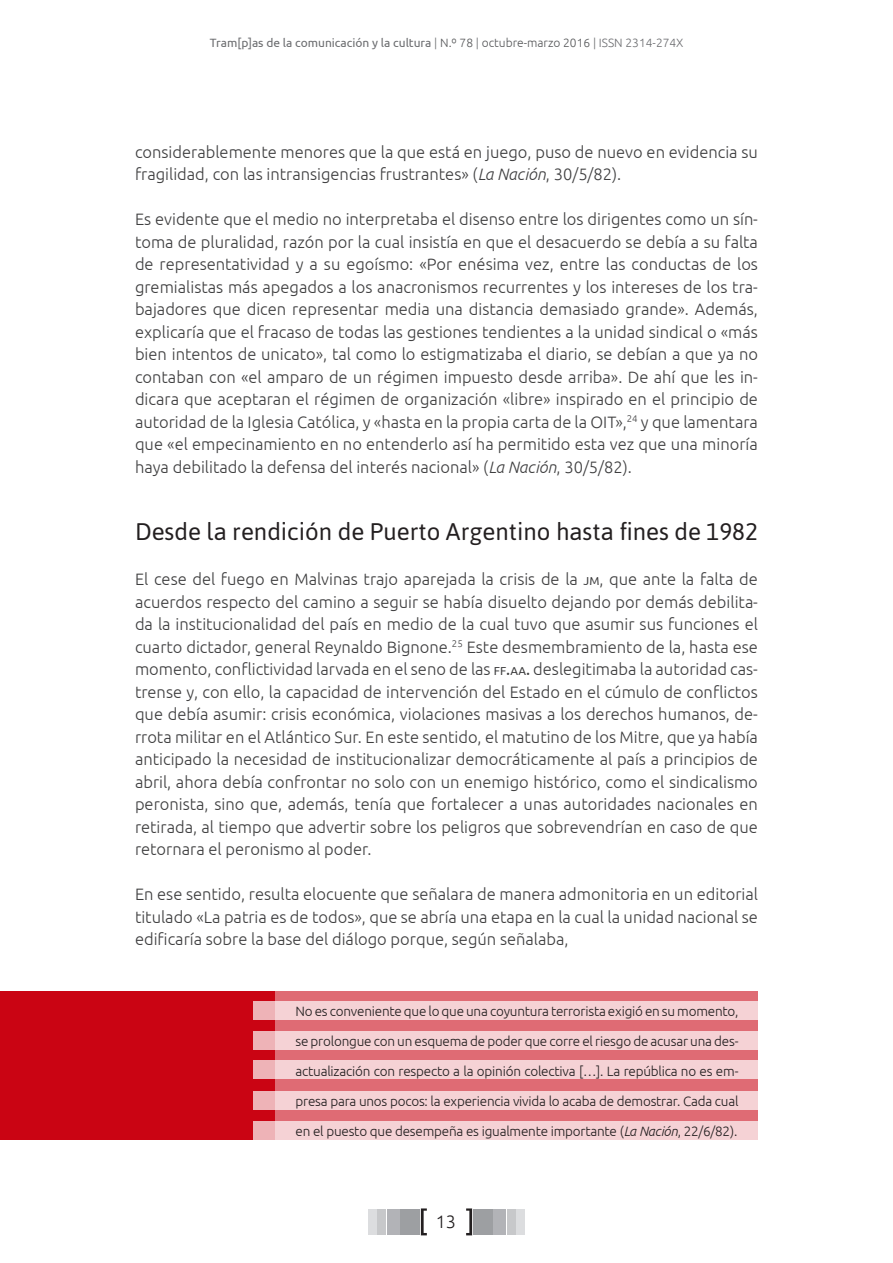
<style>
.page{position:relative;width:893px;height:1263px;background:#fff}
.page>*{position:absolute;margin:0;border:0;box-sizing:border-box;transform-origin:0 0}
.titulo1{font:24px "Asap";color:#231f20}
.t1{font:300 18px "Ubuntu";color:#231f20}
.txt_principal{font:300 16.5px/22.5px "Ubuntu";color:#3e3e3f;text-align:justify}
.cita_a_bando{font:300 13.5px "Ubuntu";letter-spacing:-.015em;color:#231f20}
.t2{font:12px "Ubuntu";color:#6c6d70}
.s1{font-weight:300}
.s2{font-weight:300;color:#57585a}
.s3{font-style:italic}
.s4{font-weight:400;font-size:11.55px}
.s5{font-weight:400}
</style>
<div class="page">
<div style="left:369px;top:1209px;width:8px;height:25px;background:#dcdddf"></div>
<div style="left:516px;top:1209px;width:8px;height:25px;background:#dcdddf"></div>
<div style="left:378px;top:1209px;width:8px;height:25px;background:#c7c8ca"></div>
<div style="left:507px;top:1209px;width:8px;height:25px;background:#c7c8ca"></div>
<div style="left:387px;top:1209px;width:13px;height:25px;background:#b2b3b7"></div>
<div style="left:493px;top:1209px;width:13px;height:25px;background:#b2b3b7"></div>
<div style="left:400px;top:1209px;width:20px;height:25px;background:#9d9fa2"></div>
<div style="left:473px;top:1209px;width:20px;height:25px;background:#9d9fa2"></div>
<svg style="left:421px;top:1208px;width:6px;height:27px"></svg>
<svg style="left:466px;top:1208px;width:6px;height:27px"></svg>
<div style="left:0;top:992px;width:275px;height:148px;background:#ca0413"></div>
<div style="left:271px;top:992px;width:487px;height:148px;background:#df6b74"></div>
<div style="left:253px;top:1001px;width:506px;height:19px;background:#f5d2d5"></div>
<div style="left:253px;top:1121px;width:506px;height:19px;background:#f5d2d5"></div>
<div style="left:253px;top:1031px;width:506px;height:18px;background:#f5d2d5"></div>
<div style="left:253px;top:1060px;width:506px;height:19px;background:#f5d2d5"></div>
<div style="left:253px;top:1091px;width:506px;height:19px;background:#f5d2d5"></div>
<p class="t2" style="left:210px;top:36px;width:475px">Tram[p]as de la comunicación y la cultura <span class="s1">|</span> <span class="s2">N.º 78</span> <span class="s1">|</span> <span class="s2">octubre-marzo 2016</span> <span class="s1">| ISSN 2314-274X</span></p>
<p class="txt_principal" style="left:135px;top:140px;width:624px">considerablemente menores que la que está en juego, puso de nuevo en evidencia su fragilidad, con las intransigencias frustrantes» (<span class="s3">La Nación</span>, 30/5/82).</p>
<p class="txt_principal" style="left:135px;top:207px;width:624px">Es evidente que el medio no interpretaba el disenso entre los dirigentes como un sín&shy;toma de pluralidad, razón por la cual insistía en que el desacuerdo se debía a su falta de representatividad y a su egoísmo: «Por enésima vez, entre las conductas de los gremialistas más apegados a los anacronismos recurrentes y los intereses de los tra&shy;bajadores que dicen representar media una distancia demasiado grande». Además, explicaría que el fracaso de todas las gestiones tendientes a la unidad sindical o «más bien intentos de unicato», tal como lo estigmatizaba el diario, se debían a que ya no contaban con «el amparo de un régimen impuesto desde arriba». De ahí que les in&shy;dicara que aceptaran el régimen de organización «libre» inspirado en el principio de autoridad de la Iglesia Católica, y «hasta en la propia carta de la OIT»,<sup>24</sup> y que lamentara que «el empecinamiento en no entenderlo así ha permitido esta vez que una minoría haya debilitado la defensa del interés nacional» (<span class="s3">La Nación</span>, 30/5/82).</p>
<p class="titulo1" style="left:135px;top:516px;width:624px">Desde la rendición de Puerto Argentino hasta fines de 1982</p>
<p class="txt_principal" style="left:135px;top:567px;width:624px">El cese del fuego en Malvinas trajo aparejada la crisis de la <span class="s4">JM</span>, que ante la falta de acuerdos respecto del camino a seguir se había disuelto dejando por demás debilita&shy;da la institucionalidad del país en medio de la cual tuvo que asumir sus funciones el cuarto dictador, general Reynaldo Bignone.<sup>25</sup> Este desmembramiento de la, hasta ese momento, conflictividad larvada en el seno de las <span class="s4">FF</span><span class="s5">.</span><span class="s4">AA</span><span class="s5">.</span> deslegitimaba la autoridad cas&shy;trense y, con ello, la capacidad de intervención del Estado en el cúmulo de conflictos que debía asumir: crisis económica, violaciones masivas a los derechos humanos, de&shy;rrota militar en el Atlántico Sur. En este sentido, el matutino de los Mitre, que ya había anticipado la necesidad de institucionalizar democráticamente al país a principios de abril, ahora debía confrontar no solo con un enemigo histórico, como el sindicalismo peronista, sino que, además, tenía que fortalecer a unas autoridades nacionales en retirada, al tiempo que advertir sobre los peligros que sobrevendrían en caso de que retornara el peronismo al poder.</p>
<p class="txt_principal" style="left:135px;top:882px;width:624px">En ese sentido, resulta elocuente que señalara de manera admonitoria en un editorial titulado «La patria es de todos», que se abría una etapa en la cual la unidad nacional se edificaría sobre la base del diálogo porque, según señalaba,</p>
<p class="cita_a_bando" style="left:296px;top:1003px;width:444px">No es conveniente que lo que una coyuntura terrorista exigió en su momento,</p>
<p class="cita_a_bando" style="left:296px;top:1033px;width:444px">se prolongue con un esquema de poder que corre el riesgo de acusar una des-</p>
<p class="cita_a_bando" style="left:296px;top:1063px;width:444px">actualización con respecto a la opinión colectiva […]. La república no es em-</p>
<p class="cita_a_bando" style="left:296px;top:1093px;width:444px">presa para unos pocos: la experiencia vivida lo acaba de demostrar. Cada cual</p>
<p class="cita_a_bando" style="left:296px;top:1123px;width:443px">en el puesto que desempeña es igualmente importante (<span class="s3">La Nación</span>, 22/6/82).</p>
<p class="t1" style="left:436px;top:1211px;width:22px">13</p>
</div>
